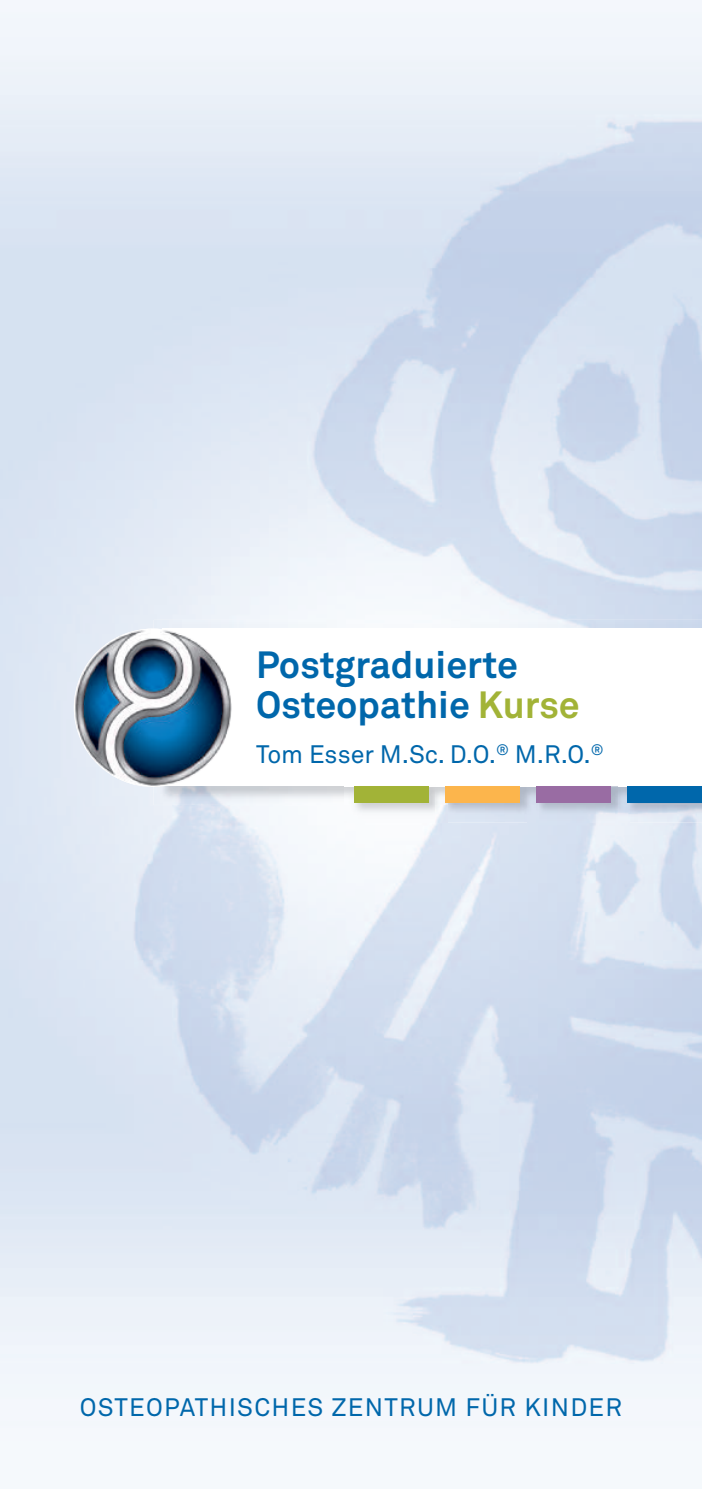
<style>
.page{position:relative;width:702px;height:1489px;background:#fff}
.page>*{position:absolute;margin:0;border:0;box-sizing:border-box;transform-origin:0 0}
.t1{font:700 37.5px/40px "Akkurat Pro";color:#0067ab}
.t2{font:25px "Akkurat Pro";letter-spacing:.05em;color:#0067ab}
.t3{font:25px "Akkurat Pro";color:#0067ab}
.s1{color:#a2b337}
</style>
<div class="page">
<div style="left:163px;top:628px;width:539px;height:158px;background:#fff"></div>
<img style="left:345px;top:786px;width:91px;height:36px">
<div style="left:353px;top:786px;width:75px;height:17px;background:#a2b337"></div>
<img style="left:447px;top:786px;width:80px;height:36px">
<img style="left:436px;top:786px;width:11px;height:36px">
<div style="left:444px;top:786px;width:75px;height:17px;background:#fcb54c"></div>
<img style="left:527px;top:786px;width:101px;height:36px">
<div style="left:536px;top:786px;width:74px;height:17px;background:#996ca3"></div>
<div style="left:627px;top:786px;width:75px;height:17px;background:#0067ab"></div>
<img style="left:74px;top:628px;width:158px;height:158px;border-radius:50%">
<h1 class="t1" style="left:256px;top:648px;width:325px">Postgraduierte<br>Osteopathie <span class="s1">Kurse</span></h1>
<p class="t3" style="left:256px;top:745px;width:349px">Tom Esser M.Sc. D.O.<sup>®</sup> M.R.O.<sup>®</sup></p>
<p class="t2" style="left:80px;top:1398px;width:543px">OSTEOPATHISCHES ZENTRUM FÜR KINDER</p>
</div>
